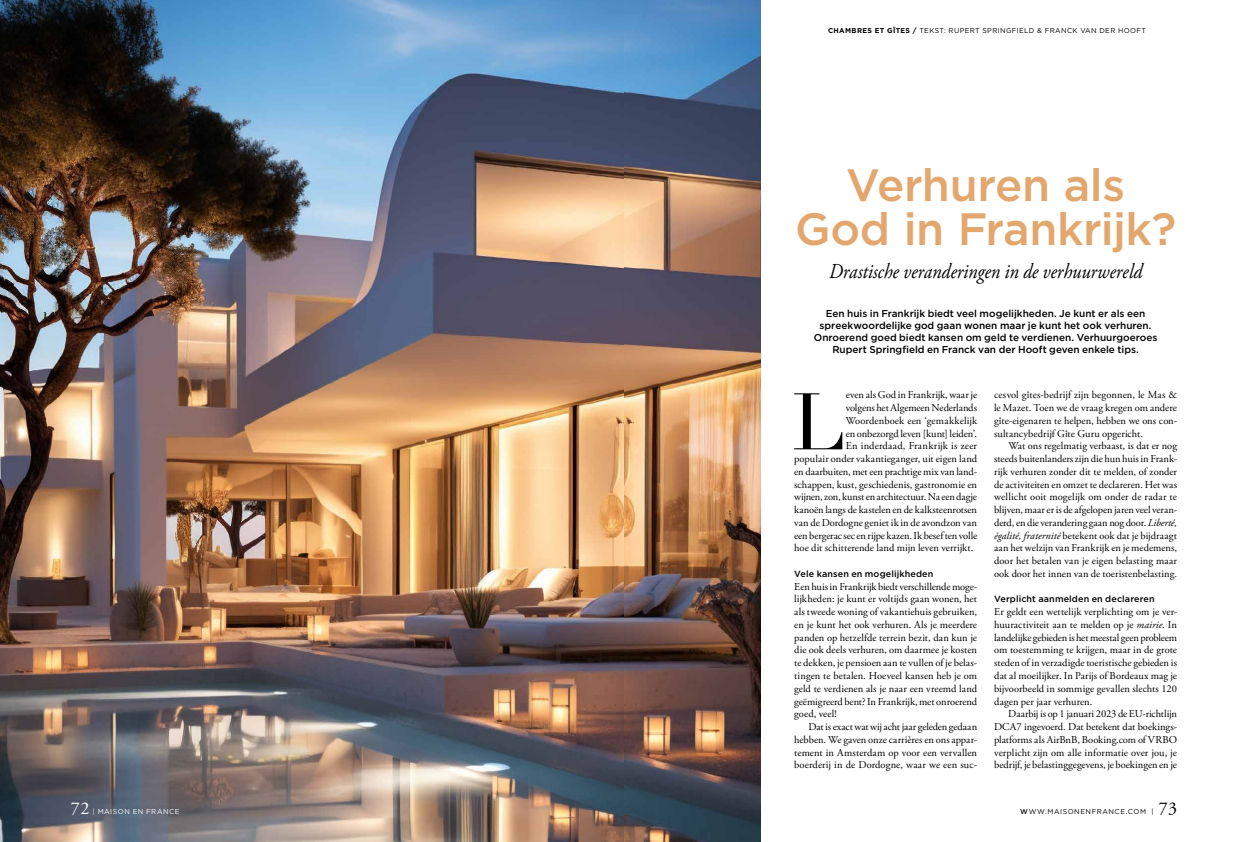
<style>
.page{position:relative;width:1248px;height:842px;background:#fff}
.page>*{position:absolute;margin:0;border:0;box-sizing:border-box;transform-origin:0 0}
.t1{font:78.7px "Didot LT Pro";color:#000}
.t2{font:500 45.2px/44.5px "Gotham";letter-spacing:-.01em;color:#e3a66d;text-align:center}
.t3{font:italic 21.2px "Adobe Garamond Pro";color:#000;scale:.88 1}
.t4{font:18px "Adobe Garamond Pro";color:#fff}
.t5{font:18px "Adobe Garamond Pro";color:#000}
.t6{font:10.5px/12.8px "Adobe Garamond Pro";color:#000;text-align:justify}
.t7{font:10.5px "Adobe Garamond Pro";letter-spacing:.02em;color:#000}
.t8{font:500 10px/12px "Gotham";color:#000;text-align:center}
.t9{font:500 9px "Gotham";letter-spacing:.015em;color:#000}
.t10{font:7px "Gotham";letter-spacing:.05em;color:#000}
.t11{font:7px "Gotham";letter-spacing:.075em;color:#000}
.t12{font:7px "Gotham";letter-spacing:.075em;color:#fff}
.s1{font-weight:700}
.s2{font-style:italic}
.s3{font-weight:500}
</style>
<div class="page">
<img style="left:0;top:0;width:760px;height:842px">
<p class="t10" style="left:828px;top:26px;width:319px"><span class="s1">CHAMBRES ET GÎTES /</span> TEKST: RUPERT SPRINGFIELD &amp; FRANCK VAN DER HOOFT</p>
<h2 class="t2" style="left:795px;top:162px;width:382px">Verhuren als<br>God in Frankrijk?</h2>
<h3 class="t3" style="left:828px;top:259px;width:357px">Drastische veranderingen in de verhuurwereld</h3>
<p class="t8" style="left:813px;top:307px;width:345px">Een huis in Frankrijk biedt veel mogelijkheden. Je kunt er als een spreekwoordelijke god gaan wonen maar je kunt het ook verhuren.<br>Onroerend goed biedt kansen om geld te verdienen. Verhuurgoeroes Rupert Springfield en Franck van der Hooft geven enkele tips.</p>
<h1 class="t1" style="left:791px;top:375px;width:55px">L</h1>
<p class="t6" style="left:845px;top:389px;width:133px">even als God in Frankrijk, waar je</p>
<p class="t6" style="left:845px;top:402px;width:133px">volgens het Algemeen Nederlands</p>
<p class="t6" style="left:845px;top:414px;width:133px">Woordenboek een ‘gemakkelijk</p>
<p class="t6" style="left:845px;top:427px;width:133px">en onbezorgd leven [kunt] leiden’.</p>
<p class="t7" style="left:845px;top:440px;width:133px">En inderdaad, Frankrijk is zeer</p>
<p class="t6" style="left:794px;top:453px;width:184px">populair onder vakantieganger, uit eigen land</p>
<p class="t6" style="left:794px;top:465px;width:184px">en daarbuiten, met een prachtige mix van land-</p>
<p class="t6" style="left:794px;top:478px;width:184px">schappen, kust, geschiedenis, gastronomie en</p>
<p class="t6" style="left:794px;top:491px;width:184px">wijnen, zon, kunst en architectuur. Na een dagje</p>
<p class="t6" style="left:794px;top:504px;width:184px">kanoën langs de kastelen en de kalksteenrotsen</p>
<p class="t6" style="left:794px;top:516px;width:184px">van de Dordogne geniet ik in de avondzon van</p>
<p class="t6" style="left:794px;top:529px;width:184px">een bergerac sec en rijpe kazen. Ik besef ten volle</p>
<p class="t6" style="left:794px;top:542px;width:181px">hoe dit schitterende land mijn leven verrijkt.</p>
<p class="t9" style="left:794px;top:568px;width:141px">Vele kansen en mogelijkheden</p>
<p class="t6" style="left:794px;top:580px;width:184px">Een huis in Frankrijk biedt verschillende moge&shy;lijkheden: je kunt er voltijds gaan wonen, het als tweede woning of vakantiehuis gebruiken, en je kunt het ook verhuren. Als je meerdere panden op hetzelfde terrein bezit, dan kun je die ook deels verhuren, om daarmee je kosten te dekken, je pensioen aan te vullen of je belas&shy;tingen te betalen. Hoeveel kansen heb je om geld te verdienen als je naar een vreemd land geëmigreerd bent? In Frankrijk, met onroerend goed, veel!</p>
<p class="t6" style="left:794px;top:721px;width:184px;text-indent:14px">Dat is exact wat wij acht jaar geleden gedaan hebben. We gaven onze carrières en ons appar&shy;tement in Amsterdam op voor een vervallen boerderij in de Dordogne, waar we een suc-</p>
<p class="t6" style="left:994px;top:389px;width:184px">cesvol gîtes-bedrijf zijn begonnen, le Mas &amp; le Mazet. Toen we de vraag kregen om andere gîte-eigenaren te helpen, hebben we ons con&shy;sultancybedrijf Gîte Guru opgericht.</p>
<p class="t6" style="left:994px;top:440px;width:184px;text-indent:14px">Wat ons regelmatig verbaast, is dat er nog steeds buitenlanders zijn die hun huis in Frank&shy;rijk verhuren zonder dit te melden, of zonder de activiteiten en omzet te declareren. Het was wellicht ooit mogelijk om onder de radar te blijven, maar er is de afgelopen jaren veel veran&shy;derd, en die verandering gaan nog door. <span class="s2">Liberté, égalité, fraternité</span> betekent ook dat je bijdraagt aan het welzijn van Frankrijk en je medemens, door het betalen van je eigen belasting maar ook door het innen van de toeristenbelasting.</p>
<p class="t9" style="left:994px;top:593px;width:162px">Verplicht aanmelden en declareren</p>
<p class="t6" style="left:994px;top:606px;width:184px">Er geldt een wettelijk verplichting om je ver&shy;huuractiviteit aan te melden op je <span class="s2">mairie</span>. In landelijke gebieden is het meestal geen probleem om toestemming te krijgen, maar in de grote steden of in verzadigde toeristische gebieden is dat al moeilijker. In Parijs of Bordeaux mag je bijvoorbeeld in sommige gevallen slechts 120 dagen per jaar verhuren.</p>
<p class="t6" style="left:994px;top:708px;width:184px;text-indent:14px">Daarbij is op 1 januari 2023 de EU-richtlijn DCA7 ingevoerd. Dat betekent dat boekings&shy;platforms als AirBnB, Booking.com of VRBO verplicht zijn om alle informatie over jou, je bedrijf, je belastinggegevens, je boekingen en je</p>
<h3 class="t4" style="left:71px;top:797px;width:20px">72</h3>
<p class="t12" style="left:93px;top:807px;width:88px">| MAISON EN FRANCE</p>
<p class="t11" style="left:1020px;top:807px;width:135px"><span class="s3">W</span>WW.MAISONENFRANCE.COM |</p>
<h3 class="t5" style="left:1158px;top:797px;width:20px">73</h3>
</div>
